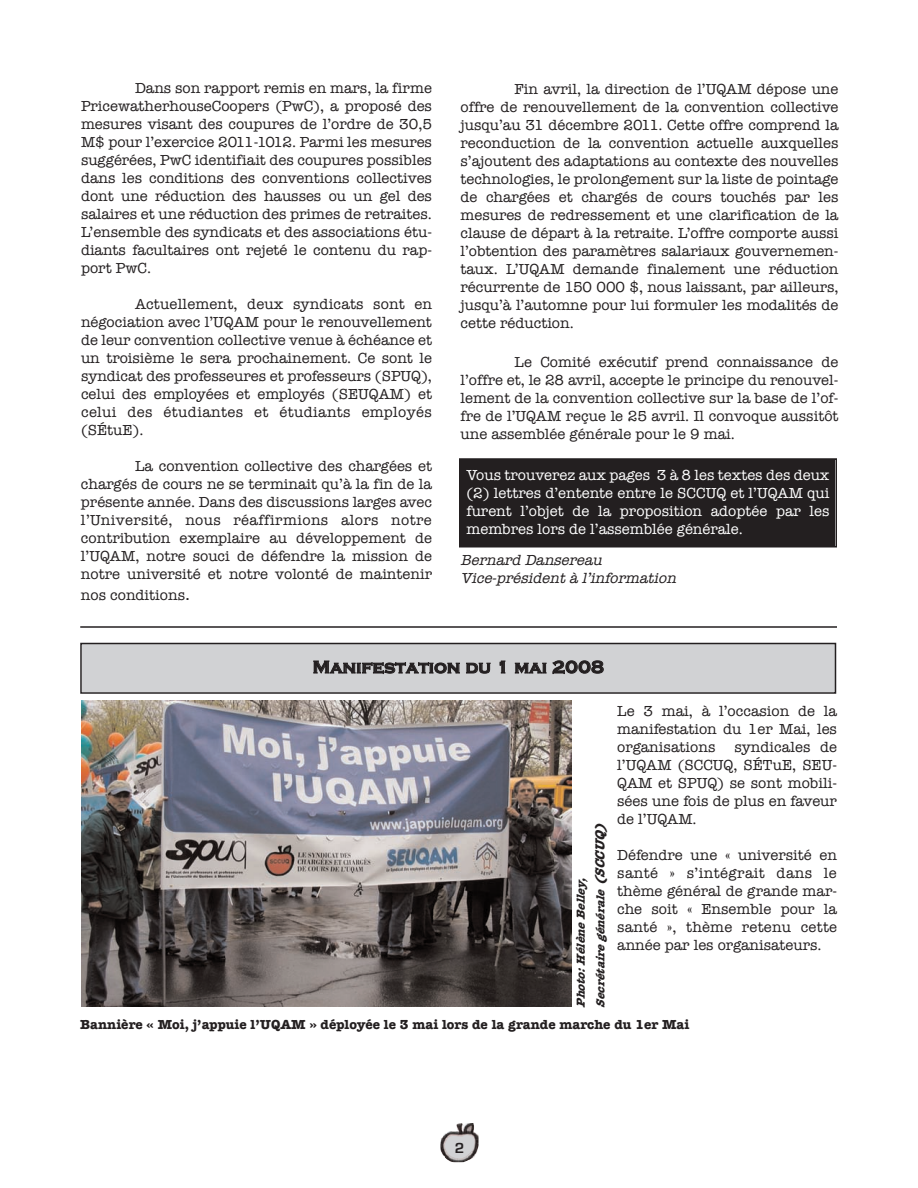
<style>
.page{position:relative;width:918px;height:1188px;background:#fff}
.page>*{position:absolute;margin:0;border:0;box-sizing:border-box;transform-origin:0 0}
.t1{font:700 18px "Copperplate Gothic";letter-spacing:.005em;color:#231f20}
.t2{font:700 15.15px "Eurostile";color:#231f20}
.t3{font:15px/18px "American Typewriter";color:#231f20;text-align:justify}
.t4{font:15px/18px "American Typewriter";color:#fff;text-align:justify}
.t5{font:italic 15px/18px "American Typewriter";color:#231f20}
.t6{font:700 13.5px "American Typewriter";color:#231f20}
.t7{font:italic 700 12px/19.5px "American Typewriter";color:#231f20}
.s1{font-family:"Helvetica";font-size:18px}
.s2{font-size:13.5px}
</style>
<div class="page">
<svg style="left:440px;top:1123px;width:39px;height:40px"></svg>
<hr style="left:80px;top:626px;width:757px;height:2px;background:#231f20">
<div style="left:82px;top:644px;width:753px;height:48px;background:#d1d2d4"></div>
<div style="left:80px;top:643px;width:756px;height:51px;border:2px solid #231f20"></div>
<img style="left:81px;top:700px;width:491px;height:307px">
<div style="left:460px;top:460px;width:376px;height:86px;background:#231f20"></div>
<div style="left:459px;top:458px;width:378px;height:90px;border:2px solid #231f20"></div>
<p class="t3" style="left:81px;top:79px;width:353px;text-indent:54px">Dans son rapport remis en mars, la firme PricewatherhouseCoopers (PwC), a proposé des mesures visant des coupures de l’ordre de 30,5<br>M$ pour l’exercice 2011-1012. Parmi les mesures suggérées, PwC identifiait des coupures possibles dans les conditions des conventions collectives dont une réduction des hausses ou un gel des salaires et une réduction des primes de retraites.<br>L’ensemble des syndicats et des associations étu&shy;diants facultaires ont rejeté le contenu du rap&shy;port PwC.</p>
<p class="t3" style="left:81px;top:295px;width:353px;text-indent:54px">Actuellement, deux syndicats sont en négociation avec l’UQAM pour le renouvellement de leur convention collective venue à échéance et un troisième le sera prochainement. Ce sont le syndicat des professeures et professeurs (SPUQ), celui des employées et employés (SEUQAM) et celui des étudiantes et étudiants employés (SÉtuE).</p>
<p class="t3" style="left:81px;top:457px;width:353px;text-indent:54px">La convention collective des chargées et chargés de cours ne se terminait qu’à la fin de la présente année. Dans des discussions larges avec l’Université, nous réaffirmions alors notre contribution exemplaire au développement de l’UQAM, notre souci de défendre la mission de notre université et notre volonté de maintenir</p>
<p class="t3" style="left:81px;top:586px;width:111px">nos conditions<span class="s1">.</span></p>
<p class="t3" style="left:460px;top:80px;width:380px;text-indent:54px">Fin avril, la direction de l’UQAM dépose une offre de renouvellement de la convention collective jusqu’au 31 décembre 2011. Cette offre comprend la reconduction de la convention actuelle auxquelles s’ajoutent des adaptations au contexte des nouvelles technologies, le prolongement sur la liste de pointage de chargées et chargés de cours touchés par les mesures de redressement et une clarification de la clause de départ à la retraite. L’offre comporte aussi l’obtention des paramètres salariaux gouvernemen&shy;taux. L’UQAM demande finalement une réduction récurrente de 150 000 $, nous laissant, par ailleurs, jusqu’à l’automne pour lui formuler les modalités de cette réduction.</p>
<p class="t3" style="left:460px;top:353px;width:380px;text-indent:54px">Le Comité exécutif prend connaissance de l’offre et, le 28 avril, accepte le principe du renouvel&shy;lement de la convention collective sur la base de l’of&shy;fre de l’UQAM reçue le 25 avril. Il convoque aussitôt une assemblée générale pour le 9 mai.</p>
<p class="t4" style="left:466px;top:466px;width:365px">Vous trouverez aux pages 3 à 8 les textes des deux (2) lettres d’entente entre le SCCUQ et l’UQAM qui furent l’objet de la proposition adoptée par les membres lors de l’assemblée générale.</p>
<p class="t5" style="left:460px;top:551px;width:221px">Bernard Dansereau<br>Vice-présidentà l’information</p>
<p class="t1" style="left:313px;top:656px;width:293px">Manifestation du 1 mai 2008</p>
<p class="t7" style="left:571px;top:1008px;width:192px;rotate:-90deg">Photo:HélèneBelley,<br>Secrétairegénérale <span class="s2">(SCCUQ)</span></p>
<p class="t3" style="left:617px;top:702px;width:221px">Le 3 mai, à l’occasion de la manifestation du 1er Mai, les organisations</p>
<p class="t3" style="left:617px;top:738px;width:221px;text-indent:117px">syndicales de l’UQAM (SCCUQ, SÉTuE, SEU-QAM et SPUQ) se sont mobili&shy;sées une fois de plus en faveur de l’UQAM.</p>
<p class="t3" style="left:617px;top:846px;width:221px">Défendre une « université en santé » s’intégrait dans le thème général de grande mar&shy;che soit « Ensemble pour la santé », thème retenu cette année par les organisateurs.</p>
<p class="t6" style="left:80px;top:1017px;width:611px">Bannière « Moi, j’appuie l’UQAM » déployée le 3 mai lors de la grande marche du 1er Mai</p>
<p class="t2" style="left:455px;top:1139px;width:11px">2</p>
</div>
